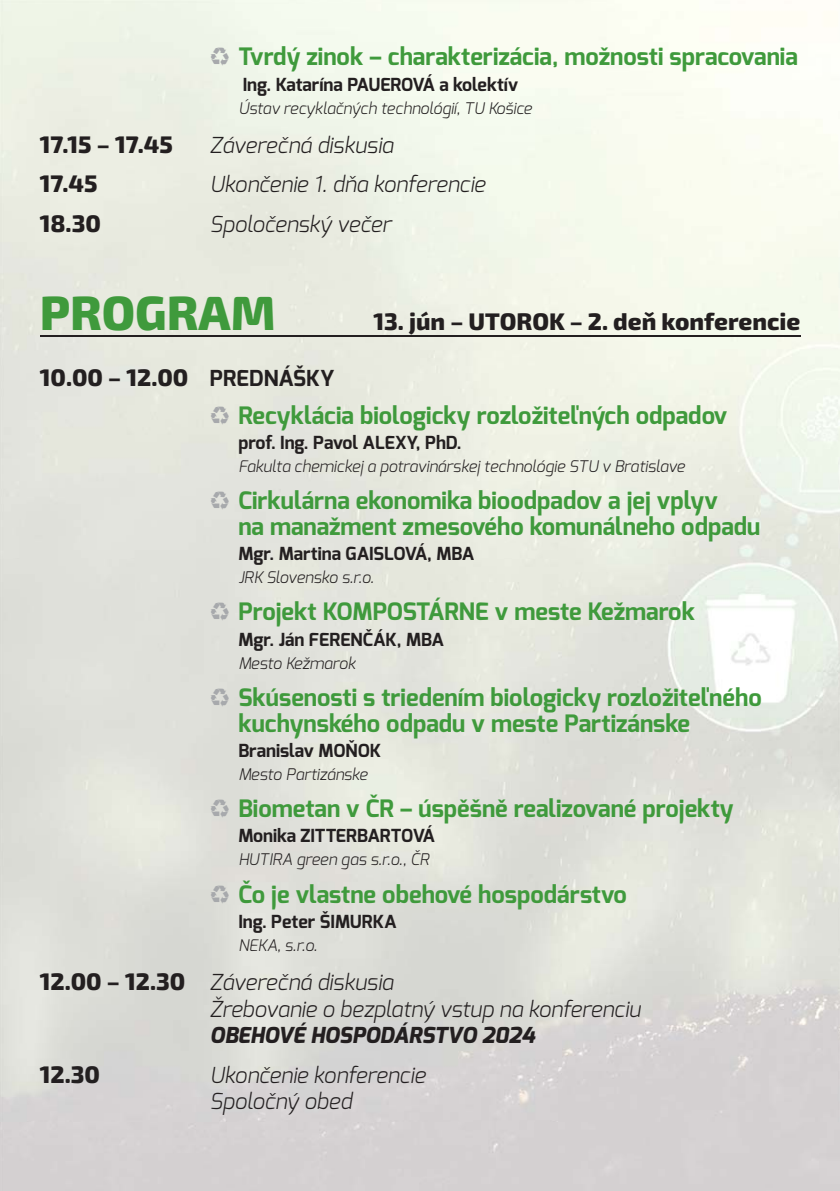
<style>
.page{position:relative;width:840px;height:1191px;background:#fff}
.page>*{position:absolute;margin:0;border:0;box-sizing:border-box;transform-origin:0 0}
.t1{font:800 48px "Exo 2";color:#3f9a3c}
.t2{font:700 24px/26px "Exo";color:#3f9a3c}
.t3{font:800 24px "Exo 2";color:#231f20}
.t4{font:italic 300 22px/26.6px "Exo";color:#231f20}
.t5{font:italic 800 22px "Exo";color:#231f20}
.t6{font:700 18px "Exo";color:#231f20}
.t7{font:italic 300 16px "Exo";color:#231f20}
.s1{font-family:"Recycle";font-weight:400;font-size:18px;color:#a7a9ac}
.s2{font-family:"Exo";font-weight:700;font-size:22px}
.s3{font-family:"Exo 2";font-weight:800;font-style:normal;font-size:24px}
</style>
<div class="page">
<img style="left:0;top:0;width:560px;height:559px">
<img style="left:560px;top:0;width:279px;height:1122px">
<hr style="left:40px;top:336px;width:759px;height:1px;background:#231f20">
<p class="t2" style="left:210px;top:45px;width:589px"><span class="s1">C</span> Tvrdý zinok – charakterizácia, možnosti spracovania</p>
<p class="t6" style="left:243px;top:75px;width:277px">Ing. Katarína PAUEROVÁ a kolektív</p>
<p class="t7" style="left:238px;top:100px;width:295px">Ústav recyklačných technológií, TU Košice</p>
<p class="t3" style="left:40px;top:136px;width:134px">17.15 – 17.45</p>
<p class="t4" style="left:210px;top:133px;width:185px">Záverečná diskusia</p>
<p class="t3" style="left:40px;top:175px;width:59px">17.45</p>
<p class="t4" style="left:210px;top:173px;width:277px">Ukončenie 1. dňa konferencie</p>
<p class="t3" style="left:40px;top:214px;width:63px">18.30</p>
<p class="t4" style="left:210px;top:212px;width:183px">Spoločenský večer</p>
<h1 class="t1" style="left:40px;top:296px;width:237px">PROGRAM</h1>
<p class="t3" style="left:373px;top:313px;width:428px">13. jún – UTOROK – 2. deň konferencie</p>
<p class="t3" style="left:40px;top:369px;width:296px">10.00 – 12.00 <span class="s2">PREDNÁŠKY</span></p>
<p class="t2" style="left:210px;top:403px;width:518px"><span class="s1">C</span> Recyklácia biologicky rozložiteľných odpadov</p>
<p class="t6" style="left:238px;top:434px;width:224px">prof. Ing. Pavol ALEXY, PhD.</p>
<p class="t7" style="left:238px;top:458px;width:448px">Fakulta chemickej a potravinárskej technológie STU v Bratislave</p>
<p class="t2" style="left:238px;top:489px;width:523px;text-indent:-28px"><span class="s1">C</span> Cirkulárna ekonomika bioodpadov a jej vplyv<br>na manažment zmesového komunálneho odpadu</p>
<p class="t6" style="left:238px;top:545px;width:237px">Mgr. Martina GAISLOVÁ, MBA</p>
<p class="t7" style="left:238px;top:570px;width:137px">JRK Slovensko s.r.o.</p>
<p class="t2" style="left:210px;top:600px;width:486px"><span class="s1">C</span> Projekt KOMPOSTÁRNE v meste Kežmarok</p>
<p class="t6" style="left:238px;top:630px;width:207px">Mgr. Ján FERENČÁK, MBA</p>
<p class="t7" style="left:238px;top:655px;width:119px">Mesto Kežmarok</p>
<p class="t2" style="left:238px;top:685px;width:524px;text-indent:-28px"><span class="s1">C</span> Skúsenosti s triedením biologicky rozložiteľného kuchynského odpadu v meste Partizánske</p>
<p class="t6" style="left:238px;top:742px;width:144px">Branislav MOŇOK</p>
<p class="t7" style="left:238px;top:766px;width:131px">Mesto Partizánske</p>
<p class="t2" style="left:210px;top:797px;width:525px"><span class="s1">C</span> Biometan v ČR – úspěšně realizované projekty</p>
<p class="t6" style="left:238px;top:827px;width:198px">Monika ZITTERBARTOVÁ</p>
<p class="t7" style="left:238px;top:852px;width:192px">HUTIRA green gas s.r.o., ČR</p>
<p class="t2" style="left:210px;top:882px;width:418px"><span class="s1">C</span> Čo je vlastne obehové hospodárstvo</p>
<p class="t6" style="left:238px;top:912px;width:160px">Ing. Peter ŠIMURKA</p>
<p class="t7" style="left:238px;top:937px;width:80px">NEKA, s.r.o.</p>
<p class="t4" style="left:210px;top:970px;width:432px;text-indent:-170px"><span class="s3">12.00 – 12.30</span> Záverečná diskusia<br>Žrebovanie o bezplatný vstup na konferenciu</p>
<p class="t5" style="left:210px;top:1024px;width:326px">OBEHOVÉ HOSPODÁRSTVO 2024</p>
<p class="t3" style="left:40px;top:1065px;width:62px">12.30</p>
<p class="t4" style="left:210px;top:1063px;width:217px">Ukončenie konferencie<br>Spoločný obed</p>
</div>
